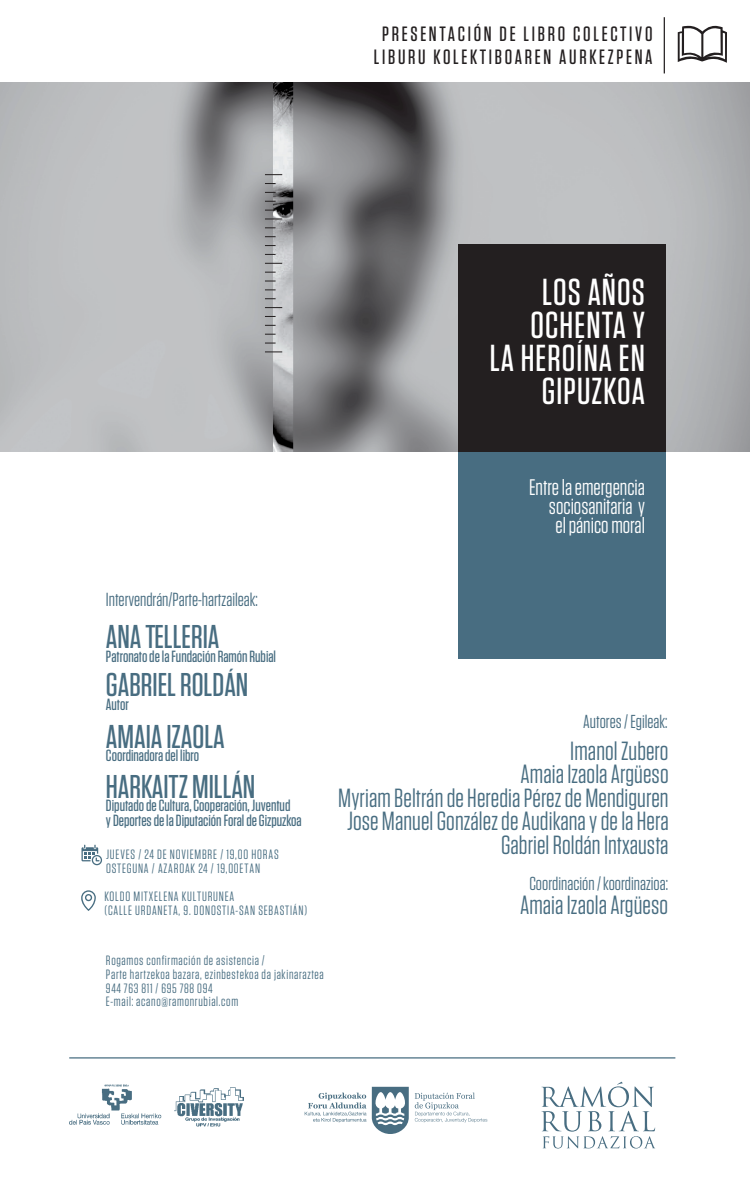
<style>
.page{position:relative;width:750px;height:1188px;background:#fff}
.page>*{position:absolute;margin:0;border:0;box-sizing:border-box;transform-origin:0 0}
.t1{font:500 37.5px/33.1px "Tungsten";letter-spacing:.03em;color:#fff;text-align:right}
.t2{font:500 32.88px "Tungsten";color:#486d81}
.t3{font:26.25px/23.5px "Tungsten";letter-spacing:.005em;color:#486d81;text-align:right}
.t4{font:22.5px/19px "Tungsten";color:#fff;text-align:justify}
.t5{font:500 20.69px/22.5px "Tungsten";letter-spacing:.13em;color:#231f20;text-align:center}
.t6{font:18.88px "Tungsten";color:#486d81}
.t7{font:18.75px "Tungsten";color:#486d81}
.t8{font:500 16.19px/15.1px "Tungsten";color:#486d81}
.t9{font:13.5px/13.6px "Tungsten";letter-spacing:.05em;color:#486d81}
</style>
<div class="page">
<img style="left:0;top:82px;width:750px;height:369px">
<svg style="left:678px;top:26px;width:49px;height:37px"></svg>
<hr style="left:69px;top:1057px;width:606px;height:1px;background:#486d81">
<hr style="left:664px;top:17px;width:1px;height:56px;background:#231f20">
<svg style="left:541px;top:1081px;width:115px;height:67px"></svg>
<img style="left:69px;top:1084px;width:175px;height:43px">
<svg style="left:372px;top:1086px;width:37px;height:48px"></svg>
<svg style="left:415px;top:1092px;width:72px;height:30px"></svg>
<svg style="left:305px;top:1092px;width:61px;height:30px"></svg>
<div style="left:458px;top:451px;width:207px;height:207px;background:#486d81"></div>
<div style="left:458px;top:244px;width:207px;height:207px;background:#231f20"></div>
<svg style="left:82px;top:844px;width:20px;height:21px"></svg>
<svg style="left:81px;top:890px;width:15px;height:21px"></svg>
<svg style="left:265px;top:174px;width:17px;height:1px"></svg>
<svg style="left:265px;top:219px;width:17px;height:1px"></svg>
<svg style="left:265px;top:263px;width:17px;height:1px"></svg>
<svg style="left:265px;top:307px;width:17px;height:1px"></svg>
<svg style="left:265px;top:352px;width:17px;height:1px"></svg>
<h3 class="t5" style="left:374px;top:24px;width:280px">PRESENTACIÓN DE LIBRO COLECTIVO<br>LIBURU KOLEKTIBOAREN AURKEZPENA</h3>
<h1 class="t1" style="left:490px;top:277px;width:157px">LOS AÑOS<br>OCHENTA Y<br>LA HEROÍNA EN<br>GIPUZKOA</h1>
<h3 class="t4" style="left:549px;top:479px;width:98px;text-indent:-20px">Entre la emergencia sociosanitaria y el pánico moral</h3>
<h3 class="t6" style="left:106px;top:592px;width:153px">Intervendrán/Parte-hartzaileak:</h3>
<h2 class="t2" style="left:106px;top:624px;width:115px">ANA TELLERIA</h2>
<p class="t8" style="left:106px;top:649px;width:172px">Patronato de la Fundación Ramón Rubial</p>
<h2 class="t2" style="left:106px;top:672px;width:144px">GABRIEL ROLDÁN</h2>
<p class="t8" style="left:106px;top:697px;width:24px">Autor</p>
<h2 class="t2" style="left:106px;top:724px;width:120px">AMAIA IZAOLA</h2>
<p class="t8" style="left:106px;top:748px;width:95px">Coordinadora del libro</p>
<h2 class="t2" style="left:106px;top:774px;width:151px">HARKAITZ MILLÁN</h2>
<p class="t8" style="left:106px;top:798px;width:197px">Diputado de Cultura, Cooperación, Juventud<br>y Deportes de la Diputación Foral de Gizpuzkoa</p>
<p class="t9" style="left:106px;top:848px;width:174px;line-height:14.3px">JUEVES / 24 DE NOVIEMBRE / 19,00 HORAS<br>OSTEGUNA / AZAROAK 24 / 19,00ETAN</p>
<p class="t9" style="left:105px;top:889px;width:204px;line-height:14.6px">KOLDO MITXELENA KULTURUNEA<br>(CALLE URDANETA, 9. DONOSTIA-SAN SEBASTIÁN)</p>
<p class="t9" style="left:106px;top:954px;width:219px">Rogamos confirmación de asistencia /<br>Parte hartzekoa bazara, ezinbestekoa da jakinaraztea 944 763 811 / 695 788 094<br>E-mail: acano@ramonrubial.com</p>
<h3 class="t7" style="left:583px;top:714px;width:86px">Autores / Egileak:</h3>
<h3 class="t3" style="left:338px;top:740px;width:332px">Imanol Zubero<br>Amaia Izaola Argüeso<br>Myriam Beltrán de Heredia Pérez de Mendiguren<br>Jose Manuel González de Audikana y de la Hera<br>Gabriel Roldán Intxausta</h3>
<h3 class="t7" style="left:529px;top:876px;width:140px">Coordinación / koordinazioa:</h3>
<h3 class="t3" style="left:520px;top:894px;width:150px">Amaia Izaola Argüeso</h3>
</div>
